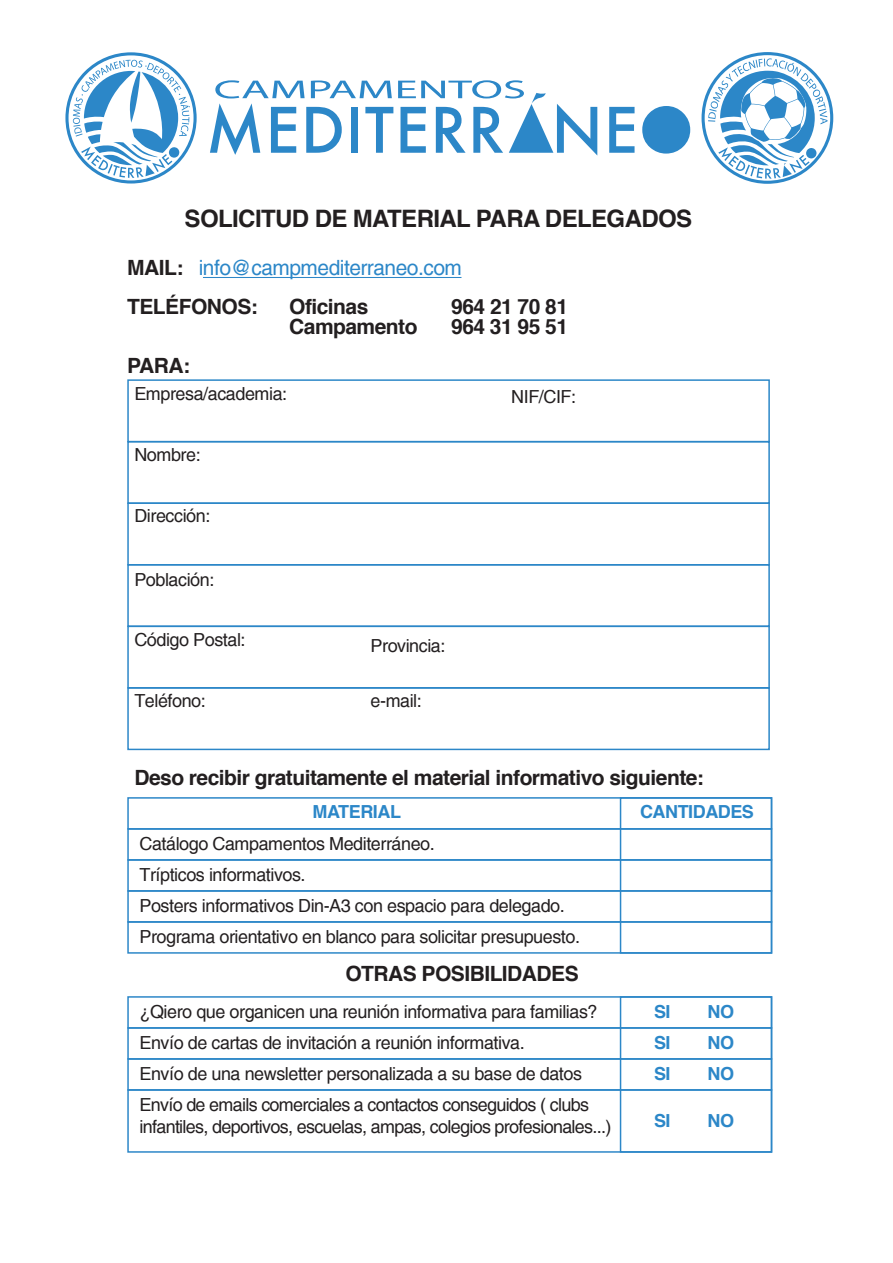
<style>
.page{position:relative;width:893px;height:1263px;background:#fff}
.page>*{position:absolute;margin:0;border:0;box-sizing:border-box;transform-origin:0 0}
.t1{font:700 24px "Helvetica";letter-spacing:-.025em;color:#231f20}
.t2{font:700 21px "Helvetica";letter-spacing:-.025em;color:#231f20}
.t3{font:21px/39px "Helvetica";letter-spacing:-.025em;color:#2c87c8}
.t4{font:18px/31px "Helvetica";letter-spacing:-.025em;color:#231f20}
.t5{font:700 18px "Helvetica";letter-spacing:-.025em;color:#2c87c8}
.s1{font-weight:700;color:#231f20}
</style>
<div class="page">
<svg style="left:702px;top:52px;width:131px;height:132px"></svg>
<svg style="left:609px;top:107px;width:26px;height:46px"></svg>
<svg style="left:642px;top:106px;width:48px;height:48px"></svg>
<svg style="left:210px;top:80px;width:387px;height:75px"></svg>
<svg style="left:65px;top:52px;width:132px;height:132px"></svg>
<hr style="left:203px;top:277px;width:258px;height:1px;background:#2c87c8">
<div style="left:127px;top:379px;width:643px;height:63px;border:2px solid #2c87c8"></div>
<div style="left:127px;top:441px;width:643px;height:63px;border:2px solid #2c87c8"></div>
<div style="left:127px;top:502px;width:643px;height:63px;border:2px solid #2c87c8"></div>
<div style="left:127px;top:564px;width:643px;height:63px;border:2px solid #2c87c8"></div>
<div style="left:127px;top:625px;width:643px;height:64px;border:2px solid #2c87c8"></div>
<div style="left:127px;top:687px;width:643px;height:63px;border:2px solid #2c87c8"></div>
<div style="left:127px;top:797px;width:645px;height:33px;border:2px solid #2c87c8"></div>
<div style="left:127px;top:859px;width:645px;height:33px;border:2px solid #2c87c8"></div>
<div style="left:127px;top:890px;width:645px;height:33px;border:2px solid #2c87c8"></div>
<div style="left:127px;top:921px;width:645px;height:33px;border:2px solid #2c87c8"></div>
<div style="left:620px;top:797px;width:152px;height:157px;border:2px solid #2c87c8"></div>
<div style="left:127px;top:996px;width:645px;height:33px;border:2px solid #2c87c8"></div>
<div style="left:127px;top:1058px;width:645px;height:33px;border:2px solid #2c87c8"></div>
<div style="left:127px;top:1089px;width:645px;height:64px;border:2px solid #2c87c8"></div>
<div style="left:620px;top:996px;width:152px;height:157px;border:2px solid #2c87c8"></div>
<h1 class="t1" style="left:185px;top:199px;width:509px">SOLICITUD DE MATERIAL PARA DELEGADOS</h1>
<p class="t3" style="left:127px;top:249px;width:336px"><span class="s1">MAIL:</span> info@campmediterraneo.com<br><span class="s1">TELÉFONOS:</span></p>
<p class="t2" style="left:289px;top:290px;width:81px">Oficinas</p>
<p class="t2" style="left:451px;top:290px;width:118px">964 21 70 81</p>
<p class="t2" style="left:289px;top:310px;width:130px">Campamento</p>
<p class="t2" style="left:451px;top:310px;width:118px">964 31 95 51</p>
<p class="t2" style="left:127px;top:349px;width:64px">PARA:</p>
<p class="t4" style="left:134px;top:379px;width:154px">Empresa/academia:</p>
<p class="t4" style="left:134px;top:439px;width:68px">Nombre:</p>
<p class="t4" style="left:134px;top:500px;width:77px">Dirección:</p>
<p class="t4" style="left:134px;top:564px;width:81px">Población:</p>
<p class="t4" style="left:134px;top:625px;width:113px">Código Postal:</p>
<p class="t4" style="left:371px;top:630px;width:76px">Provincia:</p>
<p class="t4" style="left:134px;top:685px;width:73px">Teléfono:</p>
<p class="t4" style="left:371px;top:685px;width:53px">e-mail:</p>
<p class="t4" style="left:511px;top:382px;width:66px">NIF/CIF:</p>
<p class="t2" style="left:134px;top:761px;width:571px">Deso recibir gratuitamente el material informativo siguiente:</p>
<p class="t5" style="left:312px;top:797px;width:90px">MATERIAL</p>
<p class="t5" style="left:640px;top:797px;width:115px">CANTIDADES</p>
<p class="t4" style="left:140px;top:828px;width:297px">Catálogo Campamentos Mediterráneo.</p>
<p class="t4" style="left:140px;top:859px;width:442px">Trípticos informativos.<br>Posters informativos Din-A3 con espacio para delegado.<br>Programa orientativo en blanco para solicitar presupuesto.</p>
<p class="t2" style="left:345px;top:957px;width:235px">OTRAS POSIBILIDADES</p>
<p class="t4" style="left:140px;top:996px;width:460px">¿Qiero que organicen una reunión informativa para familias?</p>
<p class="t4" style="left:140px;top:1027px;width:387px">Envío de cartas de invitación a reunión informativa.</p>
<p class="t4" style="left:140px;top:1058px;width:451px">Envío de una newsletter personalizada a su base de datos<br>Envío de emails comerciales a contactos conseguidos ( clubs</p>
<p class="t4" style="left:140px;top:1111px;width:473px">infantiles, deportivos, escuelas, ampas, colegios profesionales...)</p>
<p class="t5" style="left:654px;top:997px;width:18px">SI</p>
<p class="t5" style="left:708px;top:997px;width:28px">NO</p>
<p class="t5" style="left:654px;top:1028px;width:18px">SI</p>
<p class="t5" style="left:708px;top:1028px;width:28px">NO</p>
<p class="t5" style="left:654px;top:1059px;width:18px">SI</p>
<p class="t5" style="left:708px;top:1059px;width:28px">NO</p>
<p class="t5" style="left:654px;top:1106px;width:18px">SI</p>
<p class="t5" style="left:708px;top:1106px;width:28px">NO</p>
</div>
